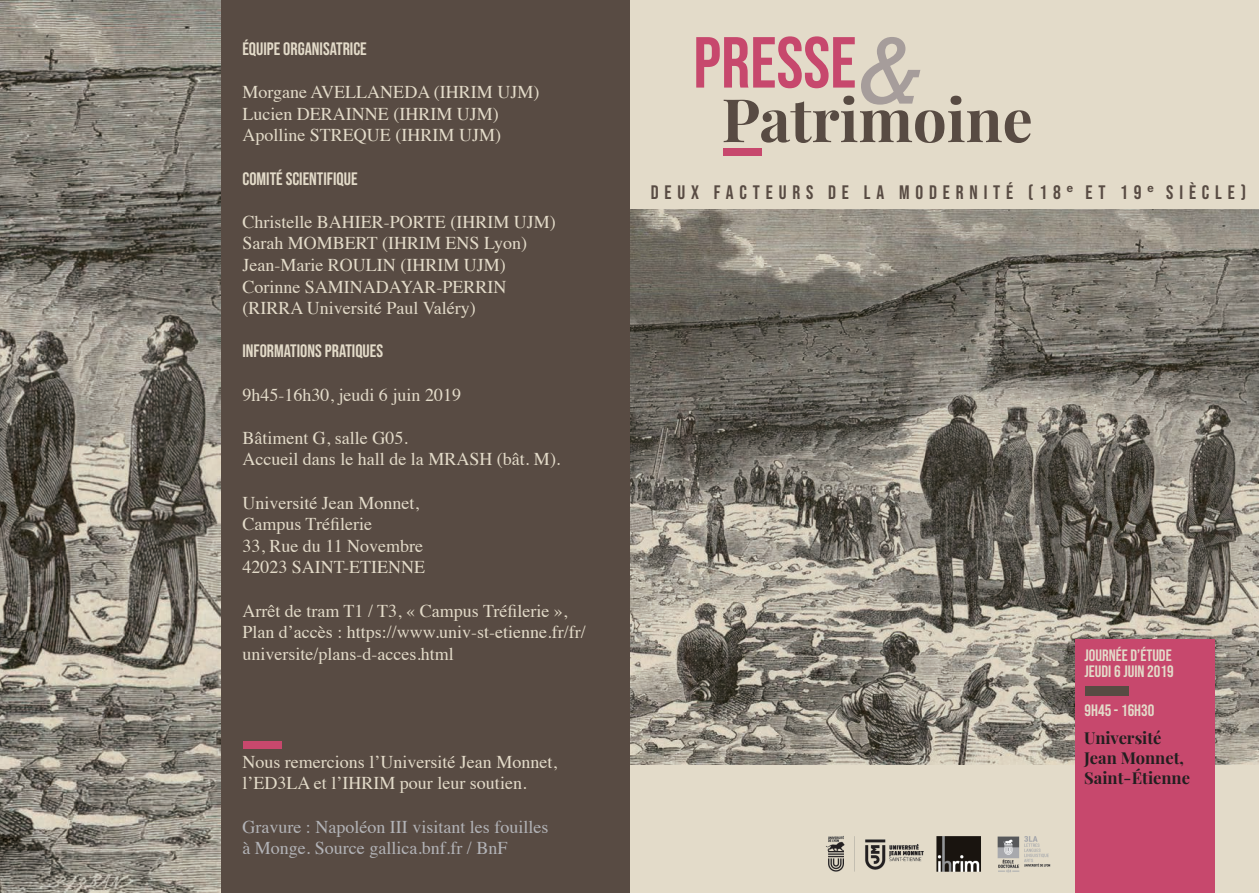
<style>
.page{position:relative;width:1259px;height:893px;background:#fff}
.page>*{position:absolute;margin:0;border:0;box-sizing:border-box;transform-origin:0 0}
.t1{font:italic 96.6px "Rockwell";color:#a69d9b}
.t2{font:72.15px "Bebas Neue";color:#c7486d}
.t3{font:700 60px "Playfair Display";color:#584b43}
.t4{font:19.5px "Bebas Neue";letter-spacing:.3em;color:#584b43}
.t5{font:18px "Times";color:#e3dbc9}
.t6{font:18px "Times";color:#b2b3b7}
.t7{font:18px "Bebas Neue";color:#e3dbc9}
.t8{font:16.5px "Bebas Neue";color:#e3dbc9}
.t9{font:700 16.5px "Playfair Display";color:#231f20}
</style>
<div class="page">
<div style="left:629px;top:0;width:630px;height:893px;background:#e3dbc9"></div>
<div style="left:723px;top:148px;width:38px;height:7px;background:#c7486d"></div>
<img style="left:629px;top:210px;width:630px;height:555px">
<div style="left:1074px;top:639px;width:140px;height:254px;background:#c7486d"></div>
<img style="left:826px;top:836px;width:225px;height:37px">
<div style="left:162px;top:0;width:467px;height:893px;background:#584b43"></div>
<img style="left:0;top:0;width:221px;height:893px">
<div style="left:1085px;top:686px;width:43px;height:9px;background:#584b43"></div>
<div style="left:243px;top:742px;width:38px;height:7px;background:#c7486d"></div>
<p class="t7" style="left:242px;top:39px;width:126px">ÉQUIPE ORGANISATRICE</p>
<p class="t5" style="left:242px;top:75px;width:298px">Morgane AVELLANEDA (IHRIM UJM)</p>
<p class="t5" style="left:242px;top:97px;width:258px">Lucien DERAINNE (IHRIM UJM)</p>
<p class="t5" style="left:242px;top:118px;width:260px">Apolline STREQUE (IHRIM UJM)</p>
<p class="t7" style="left:242px;top:168px;width:117px">COMITÉ SCIENTIFIQUE</p>
<p class="t5" style="left:242px;top:205px;width:315px">Christelle BAHIER-PORTE (IHRIM UJM)</p>
<p class="t5" style="left:242px;top:226px;width:286px">Sarah MOMBERT (IHRIM ENS Lyon)</p>
<p class="t5" style="left:242px;top:248px;width:265px">Jean-Marie ROULIN (IHRIM UJM)</p>
<p class="t5" style="left:242px;top:270px;width:265px">Corinne SAMINADAYAR-PERRIN</p>
<p class="t5" style="left:242px;top:291px;width:235px">(RIRRA Université Paul Valéry)</p>
<p class="t7" style="left:242px;top:341px;width:142px">INFORMATIONS PRATIQUES</p>
<p class="t5" style="left:242px;top:378px;width:220px">9h45-16h30, jeudi 6 juin 2019</p>
<p class="t5" style="left:242px;top:421px;width:167px">Bâtiment G, salle G05.</p>
<p class="t5" style="left:242px;top:442px;width:319px">Accueil dans le hall de la MRASH (bât. M).</p>
<p class="t5" style="left:242px;top:486px;width:178px">Université Jean Monnet,</p>
<p class="t5" style="left:242px;top:507px;width:131px">Campus Tréfilerie</p>
<p class="t5" style="left:242px;top:529px;width:182px">33, Rue du 11 Novembre</p>
<p class="t5" style="left:242px;top:550px;width:184px">42023 SAINT-ETIENNE</p>
<p class="t5" style="left:242px;top:594px;width:326px">Arrêt de tram T1 / T3, « Campus Tréfilerie »,</p>
<p class="t5" style="left:242px;top:615px;width:345px">Plan d’accès : https://www.univ-st-etienne.fr/fr/</p>
<p class="t5" style="left:242px;top:637px;width:213px">universite/plans-d-acces.html</p>
<p class="t5" style="left:242px;top:745px;width:316px">Nous remercions l’Université Jean Monnet,</p>
<p class="t5" style="left:242px;top:766px;width:285px">l’ED3LA et l’IHRIM pour leur soutien.</p>
<p class="t6" style="left:242px;top:810px;width:307px">Gravure : Napoléon III visitant les fouilles</p>
<p class="t6" style="left:242px;top:831px;width:266px">à Monge. Source gallica.bnf.fr / BnF</p>
<p class="t2" style="left:693px;top:22px;width:164px">PRESSE</p>
<p class="t1" style="left:859px;top:15px;width:62px">&amp;</p>
<p class="t3" style="left:721px;top:72px;width:313px">Patrimoine</p>
<p class="t4" style="left:651px;top:181px;width:597px">DEUX FACTEURS DE LA MODERNITÉ (18 <sup>e</sup> ET 19 <sup>e</sup> SIÈCLE)</p>
<p class="t8" style="left:1084px;top:646px;width:89px">JOURNÉE D’ÉTUDE</p>
<p class="t8" style="left:1084px;top:662px;width:91px">JEUDI 6 JUIN 2019</p>
<p class="t8" style="left:1084px;top:701px;width:71px">9H45 - 16H30</p>
<p class="t9" style="left:1084px;top:725px;width:79px">Université</p>
<p class="t9" style="left:1084px;top:745px;width:101px">Jean Monnet,</p>
<p class="t9" style="left:1084px;top:765px;width:107px">Saint-Étienne</p>
</div>
